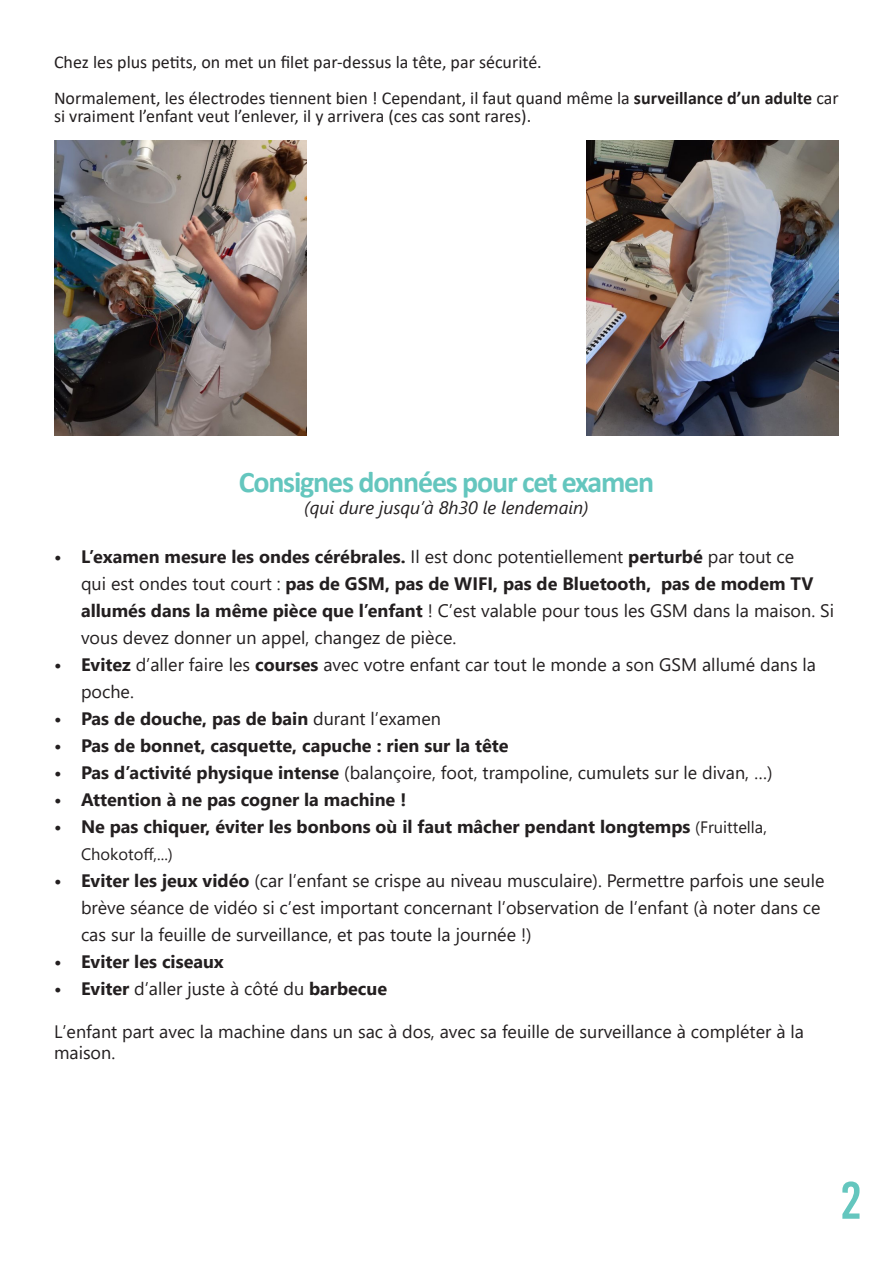
<style>
.page{position:relative;width:893px;height:1263px;background:#fff}
.page>*{position:absolute;margin:0;border:0;box-sizing:border-box;transform-origin:0 0}
.t1{font:52.5px "Bebas Kai";color:#64c6be}
.t2{font:700 30px "Calibri";letter-spacing:-.04em;color:#64c6be}
.t3{font:18px/27px "Segoe UI";color:#231f20}
.t4{font:18px/18px "Calibri";color:#231f20}
.t5{font:700 18px "Segoe UI";color:#231f20}
.t6{font:italic 18px "Segoe UI";color:#231f20}
.t7{font:16.5px "Segoe UI";color:#231f20}
.s1{font-weight:700}
.s2{font-weight:400}
.s3{font-weight:400;font-size:16.5px}
</style>
<div class="page">
<img style="left:587px;top:140px;width:252px;height:295px">
<img style="left:54px;top:140px;width:252px;height:295px">
<p class="t4" style="left:54px;top:52px;width:489px">Chez les plus petits, on met un filet par-dessus la tête, par sécurité.</p>
<p class="t4" style="left:54px;top:88px;width:786px">Normalement, les électrodes tiennent bien ! Cependant, il faut quand même la <span class="s1">surveillance d’un adulte</span> car si vraiment l’enfant veut l’enlever, il y arrivera (ces cas sont rares).</p>
<p class="t2" style="left:239px;top:461px;width:417px">Consignes données pour cet examen</p>
<p class="t6" style="left:304px;top:491px;width:286px">(qui dure jusqu’à 8h30 le lendemain)</p>
<p class="t3" style="left:81px;top:541px;width:755px;text-indent:-27px"><span class="s1">• L’examen mesure les ondes cérébrales.</span> Il est donc potentiellement <span class="s1">perturbé</span> par tout ce<br>qui est ondes tout court : <span class="s1">pas de GSM, pas de WIFI, pas de Bluetooth, pas de modem TV allumés dans la même pièce que l’enfant</span> ! C’est valable pour tous les GSM dans la maison. Si vous devez donner un appel, changez de pièce.</p>
<p class="t3" style="left:81px;top:649px;width:737px;text-indent:-27px"><span class="s1">• Evitez</span> d’aller faire les <span class="s1">courses</span> avec votre enfant car tout le monde a son GSM allumé dans la poche.</p>
<p class="t5" style="left:54px;top:701px;width:388px">• Pas de douche, pas de bain <span class="s2">durant l’examen</span></p>
<p class="t5" style="left:54px;top:728px;width:456px">• Pas de bonnet, casquette, capuche : rien sur la tête</p>
<p class="t3" style="left:54px;top:757px;width:720px"><span class="s1">• Pas d’activité physique intense</span> (balançoire, foot, trampoline, cumulets sur le divan, …)</p>
<p class="t5" style="left:54px;top:782px;width:354px">• Attention à ne pas cogner la machine !</p>
<p class="t5" style="left:54px;top:809px;width:714px">• Ne pas chiquer, éviter les bonbons où il faut mâcher pendant longtemps <span class="s3">(Fruittella,</span></p>
<p class="t7" style="left:81px;top:838px;width:93px">Chokotoff,...)</p>
<p class="t3" style="left:81px;top:865px;width:745px;text-indent:-27px"><span class="s1">• Eviter les jeux vidéo</span> (car l’enfant se crispe au niveau musculaire). Permettre parfois une seule brève séance de vidéo si c’est important concernant l’observation de l’enfant (à noter dans ce cas sur la feuille de surveillance, et pas toute la journée !)</p>
<p class="t5" style="left:54px;top:944px;width:171px">• Eviter les ciseaux</p>
<p class="t3" style="left:54px;top:973px;width:335px"><span class="s1">• Eviter</span> d’aller juste à côté du <span class="s1">barbecue</span></p>
<p class="t3" style="left:54px;top:1019px;width:751px;line-height:21.6px">L’enfant part avec la machine dans un sac à dos, avec sa feuille de surveillance à compléter à la maison.</p>
<p class="t1" style="left:841px;top:1172px;width:22px">2</p>
</div>
